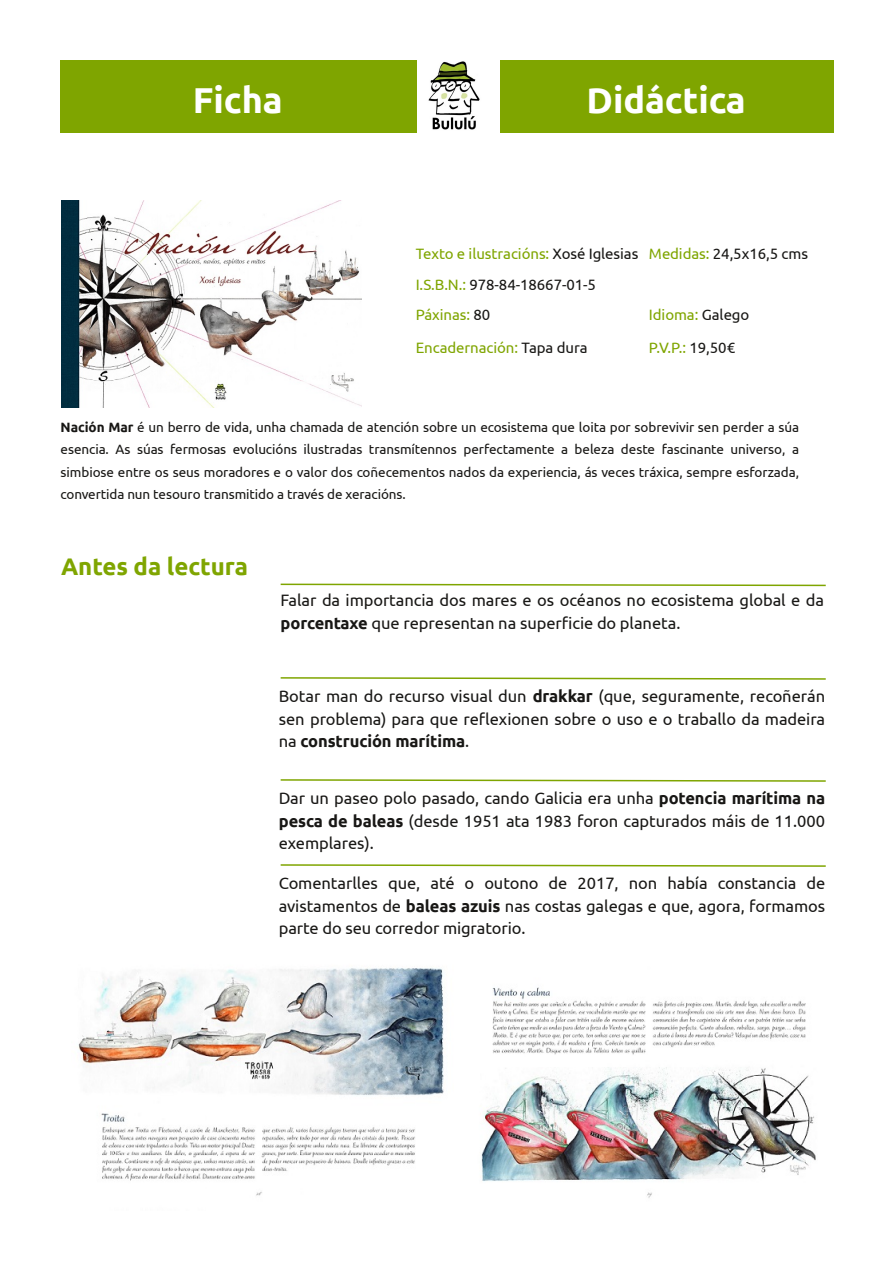
<style>
.page{position:relative;width:893px;height:1263px;background:#fff}
.page>*{position:absolute;margin:0;border:0;box-sizing:border-box;transform-origin:0 0}
.t1{font:700 36px "Ubuntu";letter-spacing:-.005em;color:#fff}
.t2{font:700 24px "Ubuntu";letter-spacing:-.005em;color:#7fa500}
.t3{font:16.5px/22.5px "Ubuntu";letter-spacing:-.005em;color:#181715;text-align:justify}
.t4{font:15px "Ubuntu";letter-spacing:-.005em;color:#7fa500}
.t5{font:15px "Ubuntu";letter-spacing:-.005em;color:#181715}
.t6{font:13.5px/22.5px "Ubuntu";letter-spacing:-.005em;color:#181715;text-align:justify}
.s1{color:#181715}
.s2{color:#7fa500}
.s3{font-weight:700}
</style>
<div class="page">
<img style="left:428px;top:61px;width:52px;height:69px">
<img style="left:61px;top:200px;width:301px;height:207px">
<div style="left:61px;top:61px;width:356px;height:72px;background:#7fa500"></div>
<div style="left:500px;top:61px;width:334px;height:72px;background:#7fa500"></div>
<svg style="left:280px;top:583px;width:546px;height:4px"></svg>
<svg style="left:280px;top:779px;width:546px;height:3px"></svg>
<svg style="left:280px;top:677px;width:546px;height:3px"></svg>
<svg style="left:280px;top:864px;width:546px;height:3px"></svg>
<img style="left:78px;top:967px;width:738px;height:231px">
<h1 class="t1" style="left:193px;top:80px;width:91px">Ficha</h1>
<h1 class="t1" style="left:587px;top:80px;width:161px">Didáctica</h1>
<p class="t4" style="left:416px;top:245px;width:394px">Texto e ilustracións: <span class="s1">Xosé Iglesias</span> Medidas: <span class="s1">24,5x16,5 cms</span></p>
<p class="t5" style="left:416px;top:276px;width:182px"><span class="s2">I.S.B.N.:</span> 978-84-18667-01-5</p>
<p class="t4" style="left:416px;top:306px;width:76px">Páxinas: <span class="s1">80</span></p>
<p class="t4" style="left:649px;top:306px;width:102px">Idioma: <span class="s1">Galego</span></p>
<p class="t4" style="left:416px;top:339px;width:173px">Encadernación: <span class="s1">Tapa dura</span></p>
<p class="t4" style="left:649px;top:339px;width:88px">P.V.P.: <span class="s1">19,50€</span></p>
<p class="t6" style="left:61px;top:416px;width:740px"><span class="s3">Nación Mar</span> é un berro de vida, unha chamada de atención sobre un ecosistema que loita por sobrevivir sen perder a súa esencia. As súas fermosas evolucións ilustradas transmítennos perfectamente a beleza deste fascinante universo, a simbiose entre os seus moradores e o valor dos coñecementos nados da experiencia, ás veces tráxica, sempre esforzada, convertida nun tesouro transmitido a través de xeracións.</p>
<h2 class="t2" style="left:61px;top:552px;width:188px">Antes da lectura</h2>
<p class="t3" style="left:281px;top:589px;width:545px">Falar da importancia dos mares e os océanos no ecosistema global e da <span class="s3">porcentaxe</span> que representan na superficie do planeta.</p>
<p class="t3" style="left:279px;top:685px;width:548px">Botar man do recurso visual dun <span class="s3">drakkar</span> (que, seguramente, recoñerán sen problema) para que reflexionen sobre o uso e o traballo da madeira na <span class="s3">construción marítima</span>.</p>
<p class="t3" style="left:279px;top:787px;width:548px">Dar un paseo polo pasado, cando Galicia era unha <span class="s3">potencia marítima na pesca de baleas</span> (desde 1951 ata 1983 foron capturados máis de 11.000 exemplares).</p>
<p class="t3" style="left:279px;top:872px;width:548px">Comentarlles que, até o outono de 2017, non había constancia de avistamentos de <span class="s3">baleas azuis</span> nas costas galegas e que, agora, formamos parte do seu corredor migratorio.</p>
</div>
